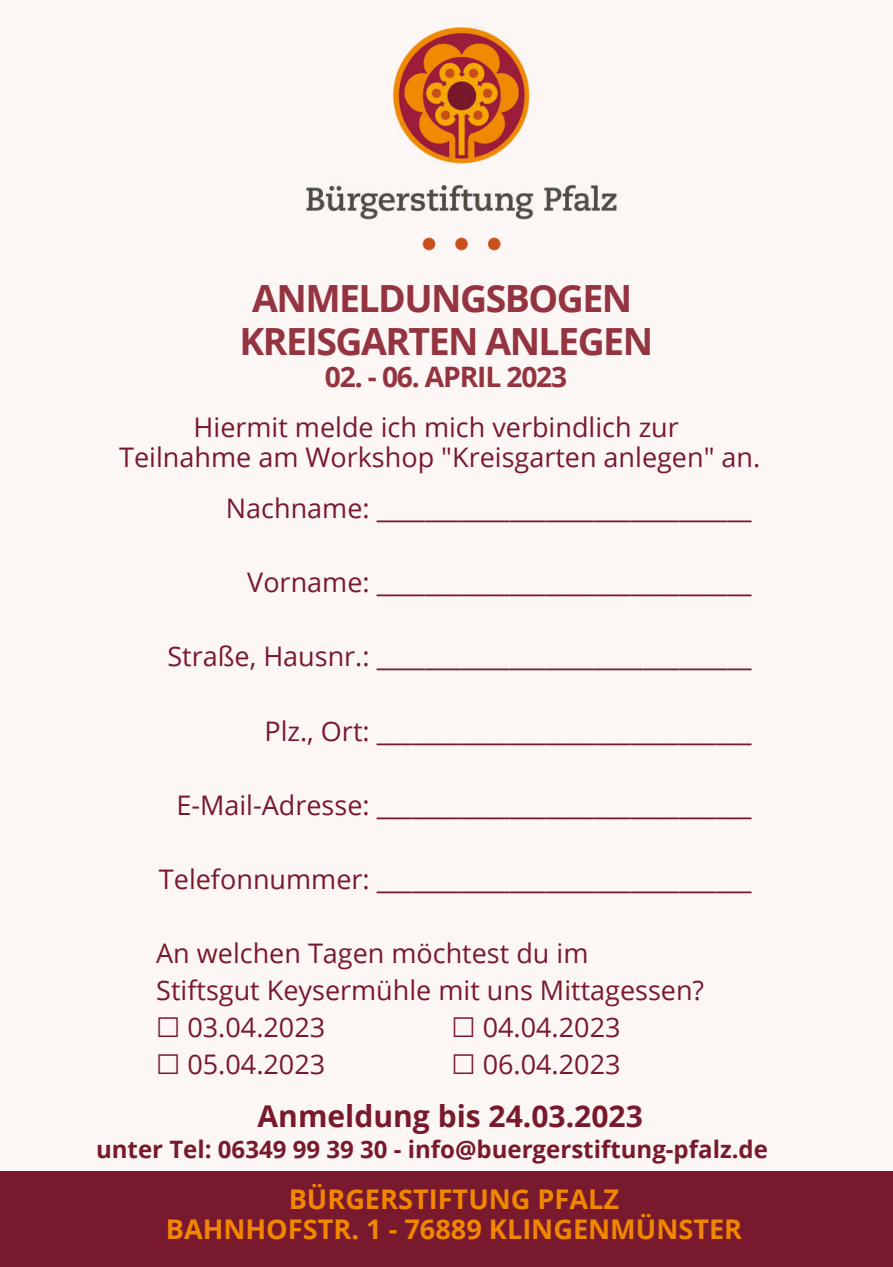
<style>
.page{position:relative;width:893px;height:1267px;background:#fff}
.page>*{position:absolute;margin:0;border:0;box-sizing:border-box;transform-origin:0 0}
.t1{font:700 37.5px/42.8px "Open Sans";letter-spacing:-.04em;color:#943440;text-align:center}
.t2{font:700 30px "Open Sans";color:#79192e}
.t3{font:700 28.2px "Open Sans";letter-spacing:-.04em;color:#943440}
.t4{font:700 27.15px/30.3px "Open Sans";color:#f18700;text-align:center}
.t5{font:27px/37px "Open Sans";color:#79192e}
.t6{font:700 24px "Open Sans";color:#79192e}
.s1{font-family:"DejaVu Sans"}
</style>
<div class="page">
<div style="left:0;top:0;width:892px;height:1266px;background:#fcf6f5"></div>
<div style="left:0;top:1171px;width:892px;height:95px;background:#79192e"></div>
<img style="left:306px;top:27px;width:311px;height:224px">
<h1 class="t1" style="left:239px;top:276px;width:415px">ANMELDUNGSBOGEN<br>KREISGARTEN ANLEGEN</h1>
<p class="t3" style="left:325px;top:357px;width:244px">02. - 06. APRIL 2023</p>
<p class="t5" style="left:119px;top:411px;width:642px;line-height:30.3px;text-align:center">Hiermit melde ich mich verbindlich zur<br>Teilnahme am Workshop "Kreisgarten anlegen" an.</p>
<p class="t5" style="left:226px;top:489px;width:527px">Nachname: _______________________________</p>
<p class="t5" style="left:247px;top:563px;width:505px">Vorname: _______________________________</p>
<p class="t5" style="left:167px;top:637px;width:585px">Straße, Hausnr.: _______________________________</p>
<p class="t5" style="left:264px;top:711px;width:488px">Plz., Ort: _______________________________</p>
<p class="t5" style="left:176px;top:786px;width:576px">E-Mail-Adresse: _______________________________</p>
<p class="t5" style="left:159px;top:860px;width:594px">Telefonnummer: _______________________________</p>
<p class="t5" style="left:156px;top:934px;width:549px">An welchen Tagen möchtest du im<br>Stiftsgut Keysermühle mit uns Mittagessen? <span class="s1">☐</span> 03.04.2023</p>
<p class="t5" style="left:451px;top:1008px;width:171px"><span class="s1">☐</span> 04.04.2023</p>
<p class="t5" style="left:156px;top:1045px;width:171px"><span class="s1">☐</span> 05.04.2023</p>
<p class="t5" style="left:451px;top:1045px;width:171px"><span class="s1">☐</span> 06.04.2023</p>
<p class="t2" style="left:257px;top:1095px;width:387px">Anmeldung bis 24.03.2023</p>
<p class="t6" style="left:96px;top:1132px;width:673px">unter Tel: 06349 99 39 30 - info@buergerstiftung-pfalz.de</p>
<p class="t4" style="left:166px;top:1183px;width:578px">BÜRGERSTIFTUNG PFALZ<br>BAHNHOFSTR. 1 - 76889 KLINGENMÜNSTER</p>
</div>
